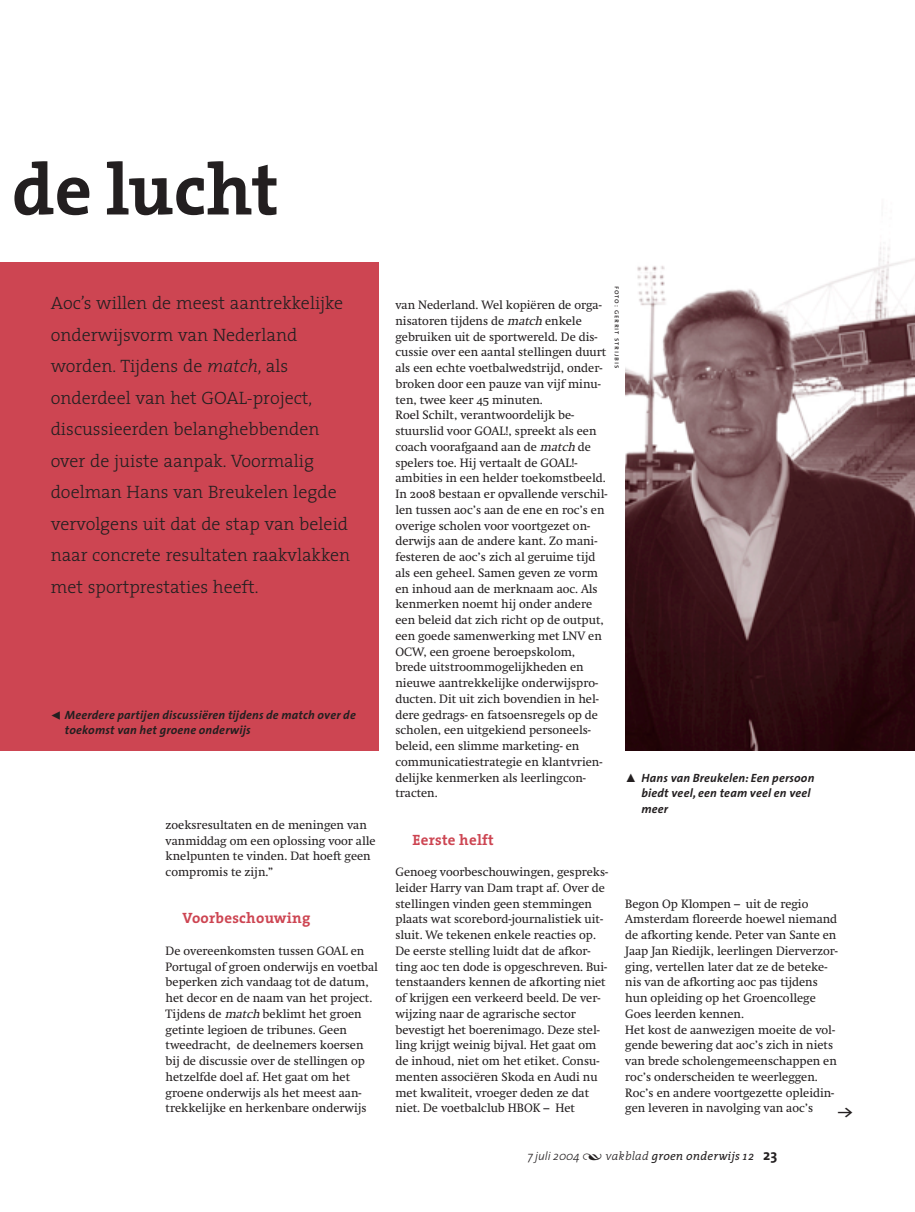
<style>
.page{position:relative;width:915px;height:1212px;background:#fff}
.page>*{position:absolute;margin:0;border:0;box-sizing:border-box;transform-origin:0 0}
.t1{font:700 72.75px "The Serif";color:#231f20}
.t2{font:300 18px/31.5px "The Serif";color:#231f20}
.t3{font:700 15px "The Serif";letter-spacing:.02em;color:#cd4552}
.t4{font:12px/15.8px "Swift Special";color:#231f20}
.t5{font:italic 700 12px/15.8px "The Sans";letter-spacing:.02em;color:#231f20}
.t6{font:italic 12px "The Serif";letter-spacing:.02em;color:#231f20}
.t7{font:12px "The Mix Bold Expert";color:#231f20;scale:1.24 1}
.t8{font:7.5px "The Sans Caps";letter-spacing:.115em;color:#231f20}
.s1{font-style:italic}
.s2{font-family:"The Sans Bold Expert";font-weight:400;font-style:normal}
.s3{font-family:"The Sans";font-weight:300}
.s4{font-family:"The Serif Extra Light Expert";font-style:normal}
.s5{font-weight:300}
.s6{font-family:"The Sans";font-weight:700;font-style:normal;font-size:15px}
</style>
<div class="page">
<div style="left:0;top:263px;width:378px;height:488px;background:#cd4552"></div>
<img style="left:625px;top:246px;width:289px;height:505px">
<h1 class="t1" style="left:12px;top:164px;width:268px">de lucht</h1>
<p class="t2" style="left:51px;top:289px;width:301px">Aoc’s willen de meest aantrekkelijke onderwijsvorm van Nederland worden. Tijdens de <span class="s1">match</span>, als onderdeel van het GOAL-project, discussieerden belanghebbenden over de juiste aanpak. Voormalig doelman Hans van Breukelen legde vervolgens uit dat de stap van beleid naar concrete resultaten raakvlakken met sportprestaties heeft.</p>
<p class="t5" style="left:65px;top:708px;width:292px;text-indent:-14px"><span class="s2">¯</span> Meerdere partijen discussiëren tijdens de match over de toekomst van het groene onderwijs</p>
<p class="t4" style="left:165px;top:818px;width:211px">zoeksresultaten en de meningen van vanmiddag om een oplossing voor alle knelpunten te vinden. Dat hoeft geen compromis te zijn.”</p>
<p class="t3" style="left:182px;top:913px;width:129px">Voorbeschouwing</p>
<p class="t4" style="left:165px;top:944px;width:214px">De overeenkomsten tussen GOAL en Portugal of groen onderwijs en voetbal beperken zich vandaag tot de datum, het decor en de naam van het project.<br>Tijdens de <span class="s1">match</span> beklimt het groen getinte legioen de tribunes. Geen tweedracht, de deelnemers koersen bij de discussie over de stellingen op hetzelfde doel af. Het gaat om het groene onderwijs als het meest aan&shy;trekkelijke en herkenbare onderwijs</p>
<p class="t8" style="left:621px;top:286px;width:84px;rotate:90deg">foto: gerrit strijbis</p>
<p class="t4" style="left:395px;top:298px;width:213px">van Nederland. Wel kopiëren de orga&shy;nisatoren tijdens de <span class="s1">match</span> enkele gebruiken uit de sportwereld. De dis&shy;cussie over een aantal stellingen duurt als een echte voetbalwedstrijd, onder&shy;broken door een pauze van vijf minu&shy;ten, twee keer 45 minuten.<br>Roel Schilt, verantwoordelijk be&shy;stuurslid voor GOAL!, spreekt als een coach voorafgaand aan de <span class="s1">match</span> de spelers toe. Hij vertaalt de GOAL!- ambities in een helder toekomstbeeld.<br>In 2008 bestaan er opvallende verschil&shy;len tussen aoc’s aan de ene en roc’s en overige scholen voor voortgezet on&shy;derwijs aan de andere kant. Zo mani&shy;festeren de aoc’s zich al geruime tijd als een geheel. Samen geven ze vorm en inhoud aan de merknaam aoc. Als kenmerken noemt hij onder andere een beleid dat zich richt op de output, een goede samenwerking met LNV en OCW, een groene beroepskolom, brede uitstroommogelijkheden en nieuwe aantrekkelijke onderwijspro&shy;ducten. Dit uit zich bovendien in hel&shy;dere gedrags- en fatsoensregels op de scholen, een uitgekiend personeels&shy;beleid, een slimme marketing- en communicatiestrategie en klantvrien&shy;delijke kenmerken als leerlingcon&shy;tracten.</p>
<p class="t3" style="left:412px;top:834px;width:83px">Eerste helft</p>
<p class="t4" style="left:395px;top:865px;width:214px">Genoeg voorbeschouwingen, gespreks&shy;leider Harry van Dam trapt af. Over de stellingen vinden geen stemmingen plaats wat scorebord-journalistiek uit&shy;sluit. We tekenen enkele reacties op.<br>De eerste stelling luidt dat de afkor&shy;ting aoc ten dode is opgeschreven. Bui&shy;tenstaanders kennen de afkorting niet of krijgen een verkeerd beeld. De ver&shy;wijzing naar de agrarische sector bevestigt het boerenimago. Deze stel&shy;ling krijgt weinig bijval. Het gaat om de inhoud, niet om het etiket. Consu&shy;menten associëren Skoda en Audi nu met kwaliteit, vroeger deden ze dat niet. De voetbalclub HBOK – Het</p>
<p class="t5" style="left:641px;top:771px;width:174px;text-indent:-16px"><span class="s2">˚</span> Hans van Breukelen: Een persoon biedt veel, een team veel en veel meer</p>
<p class="t4" style="left:625px;top:897px;width:214px">Begon Op Klompen – uit de regio Amsterdam floreerde hoewel niemand de afkorting kende. Peter van Sante en Jaap Jan Riedijk, leerlingen Dierverzor&shy;ging, vertellen later dat ze de beteke&shy;nis van de afkorting aoc pas tijdens hun opleiding op het Groencollege Goes leerden kennen.<br>Het kost de aanwezigen moeite de vol&shy;gende bewering dat aoc’s zich in niets van brede scholengemeenschappen en roc’s onderscheiden te weerleggen.<br>Roc’s en andere voortgezette opleidin&shy;gen leveren in navolging van aoc’s</p>
<p class="t7" style="left:837px;top:1105px;width:14px">Y</p>
<p class="t6" style="left:527px;top:1150px;width:251px"><span class="s3">7 juli 2004</span> <span class="s4">Œ</span> <span class="s5">vakblad</span> groen onderwijs 12 <span class="s6">23</span></p>
</div>
